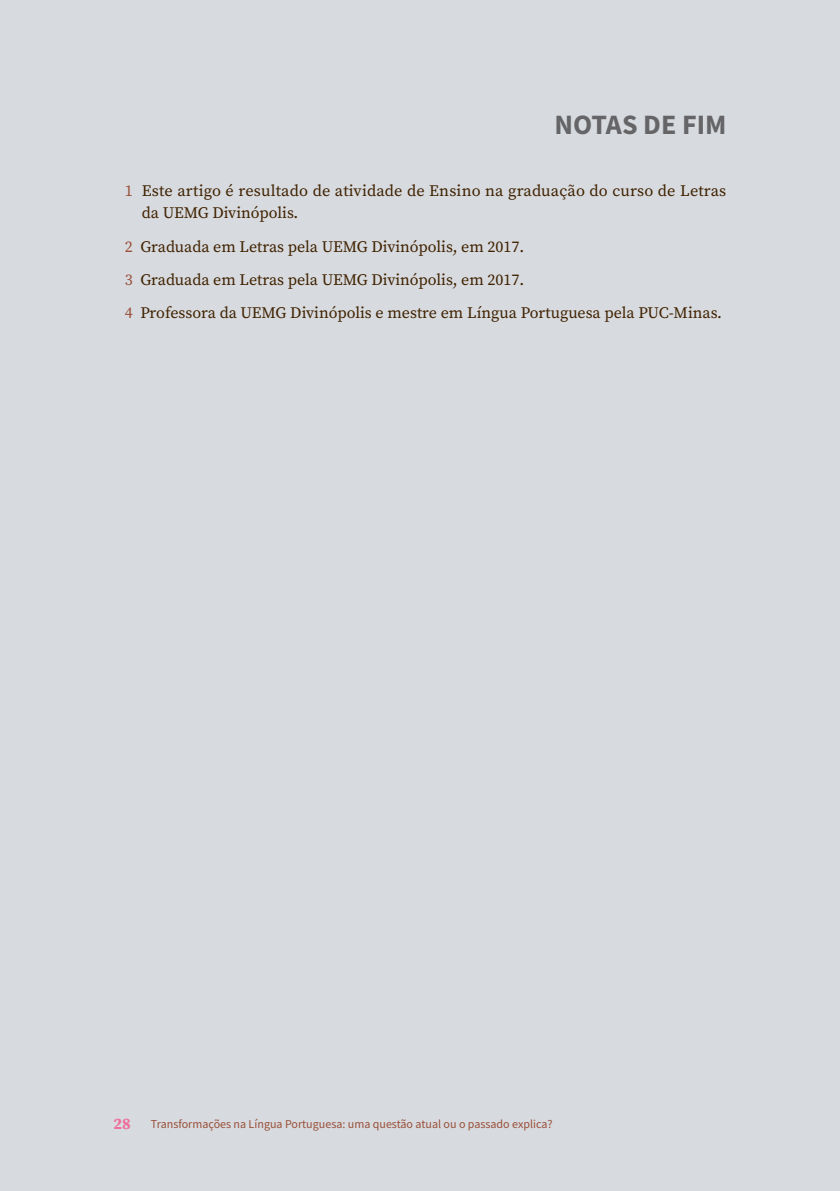
<style>
.page{position:relative;width:840px;height:1191px;background:#fff}
.page>*{position:absolute;margin:0;border:0;box-sizing:border-box;transform-origin:0 0}
.Titulo_notas_de_fim{font:700 28px "Source Sans Pro";color:#656568}
.Notas_DeFim_UEMG{font:16px/22px "Source Serif Pro";color:#402200}
.t1{font:700 16px "Source Serif Pro";color:#ef6d9a}
.t2{font:12px "Source Sans Pro";color:#994f38}
.s1{color:#994e38}
</style>
<div class="page">
<div style="left:0;top:0;width:839px;height:1191px;background:#d7dadf"></div>
<p class="Titulo_notas_de_fim" style="left:554px;top:106px;width:173px">NOTAS DE FIM</p>
<p class="Notas_DeFim_UEMG" style="left:142px;top:180px;width:585px;text-indent:-17px"><span class="s1">1</span> Este artigo é resultado de atividade de Ensino na graduação do curso de Letras da UEMG Divinópolis.</p>
<p class="Notas_DeFim_UEMG" style="left:125px;top:235px;width:401px"><span class="s1">2</span> Graduada em Letras pela UEMG Divinópolis, em 2017.</p>
<p class="Notas_DeFim_UEMG" style="left:125px;top:268px;width:401px"><span class="s1">3</span> Graduada em Letras pela UEMG Divinópolis, em 2017.</p>
<p class="Notas_DeFim_UEMG" style="left:125px;top:302px;width:598px"><span class="s1">4</span> Professora da UEMG Divinópolis e mestre em Língua Portuguesa pela PUC-Minas.</p>
<p class="t1" style="left:113px;top:1112px;width:19px">28</p>
<p class="t2" style="left:151px;top:1116px;width:403px">Transformações na Língua Portuguesa: uma questão atual ou o passado explica?</p>
</div>
